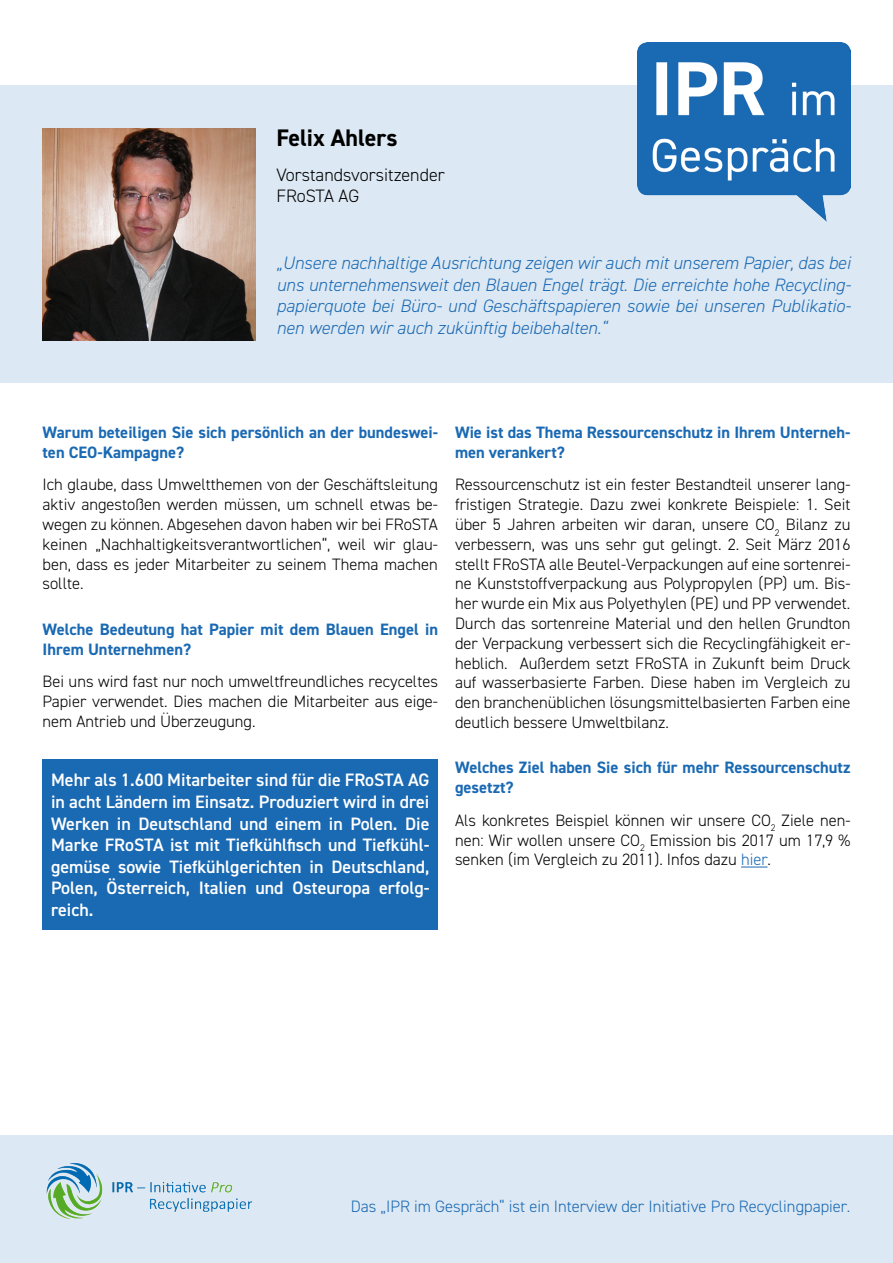
<style>
.page{position:relative;width:893px;height:1263px;background:#fff}
.page>*{position:absolute;margin:0;border:0;box-sizing:border-box;transform-origin:0 0}
.t1{font:700 24px "DIN2014";color:#000}
.t2{font:600 18px/21.6px "DIN2014";color:#fff;text-align:justify}
.t3{font:italic 300 18px/21.6px "DIN2014";color:#1a69b3;text-align:justify}
.t4{font:300 18px/21.6px "DIN2014";color:#000}
.t5{font:300 16.5px/19.8px "DIN2014";color:#000;text-align:justify}
.t6{font:700 16.5px/19.8px "DIN2014";color:#1a69b3}
.t7{font:300 16.5px "DIN2014";color:#1a69b3}
.s1{color:#1a69b3}
</style>
<div class="page">
<div style="left:0;top:1135px;width:893px;height:128px;background:#dce8f3"></div>
<svg style="left:741px;top:867px;width:26px;height:1px"></svg>
<div style="left:0;top:85px;width:893px;height:298px;background:#dce8f3"></div>
<img style="left:638px;top:43px;width:212px;height:179px">
<img style="left:43px;top:128px;width:212px;height:212px">
<div style="left:43px;top:759px;width:395px;height:170px;background:#1a69b3"></div>
<img style="left:46px;top:1163px;width:207px;height:57px">
<h1 class="t1" style="left:276px;top:122px;width:123px">Felix Ahlers</h1>
<p class="t4" style="left:276px;top:164px;width:170px">Vorstandsvorsitzender<br>FRoSTA AG</p>
<p class="t3" style="left:276px;top:252px;width:576px">„Unsere nachhaltige Ausrichtung zeigen wir auch mit unserem Papier, das bei uns unternehmensweit den Blauen Engel trägt. Die erreichte hohe Recycling&shy;papierquote bei Büro- und Geschäftspapieren sowie bei unseren Publikatio&shy;nen werden wir auch zukünftig beibehalten.“</p>
<p class="t6" style="left:43px;top:422px;width:397px">Warum beteiligen Sie sich persönlich an der bundeswei&shy;ten CEO-Kampagne?</p>
<p class="t5" style="left:43px;top:475px;width:397px">Ich glaube, dass Umweltthemen von der Geschäftsleitung aktiv angestoßen werden müssen, um schnell etwas be&shy;wegen zu können. Abgesehen davon haben wir bei FRoSTA keinen „Nachhaltigkeitsverantwortlichen“, weil wir glau&shy;ben, dass es jeder Mitarbeiter zu seinem Thema machen sollte.</p>
<p class="t6" style="left:43px;top:619px;width:397px">Welche Bedeutung hat Papier mit dem Blauen Engel in<br>Ihrem Unternehmen?</p>
<p class="t5" style="left:43px;top:672px;width:397px">Bei uns wird fast nur noch umweltfreundliches recyceltes Papier verwendet. Dies machen die Mitarbeiter aus eige&shy;nem Antrieb und Überzeugung.</p>
<p class="t2" style="left:51px;top:769px;width:380px">Mehr als 1.600 Mitarbeiter sind für die FRoSTA AG in acht Ländern im Einsatz. Produziert wird in drei Werken in Deutschland und einem in Polen. Die Marke FRoSTA ist mit Tiefkühlfisch und Tiefkühl&shy;gemüse sowie Tiefkühlgerichten in Deutschland, Polen, Österreich, Italien und Osteuropa erfolg&shy;reich.</p>
<p class="t6" style="left:455px;top:422px;width:397px">Wie ist das Thema Ressourcenschutz in Ihrem Unterneh&shy;men verankert?</p>
<p class="t5" style="left:455px;top:475px;width:397px">Ressourcenschutz ist ein fester Bestandteil unserer lang&shy;fristigen Strategie. Dazu zwei konkrete Beispiele: 1. Seit über 5 Jahren arbeiten wir daran, unsere CO<sub>2</sub> Bilanz zu verbessern, was uns sehr gut gelingt. 2. Seit März 2016 stellt FRoSTA alle Beutel-Verpackungen auf eine sortenrei&shy;ne Kunststoffverpackung aus Polypropylen (PP) um. Bis&shy;her wurde ein Mix aus Polyethylen (PE) und PP verwendet.<br>Durch das sortenreine Material und den hellen Grundton der Verpackung verbessert sich die Recyclingfähigkeit er&shy;heblich. Außerdem setzt FRoSTA in Zukunft beim Druck auf wasserbasierte Farben. Diese haben im Vergleich zu den branchenüblichen lösungsmittelbasierten Farben eine deutlich bessere Umweltbilanz.</p>
<p class="t6" style="left:455px;top:758px;width:397px">Welches Ziel haben Sie sich für mehr Ressourcenschutz gesetzt?</p>
<p class="t5" style="left:455px;top:810px;width:397px">Als konkretes Beispiel können wir unsere CO<sub>2</sub> Ziele nen&shy;nen: Wir wollen unsere CO<sub>2</sub> Emission bis 2017 um 17,9 % senken (im Vergleich zu 2011). Infos dazu <span class="s1">hier</span>.</p>
<p class="t7" style="left:351px;top:1196px;width:501px">Das „IPR im Gespräch“ ist ein Interview der Initiative Pro Recyclingpapier.</p>
</div>
